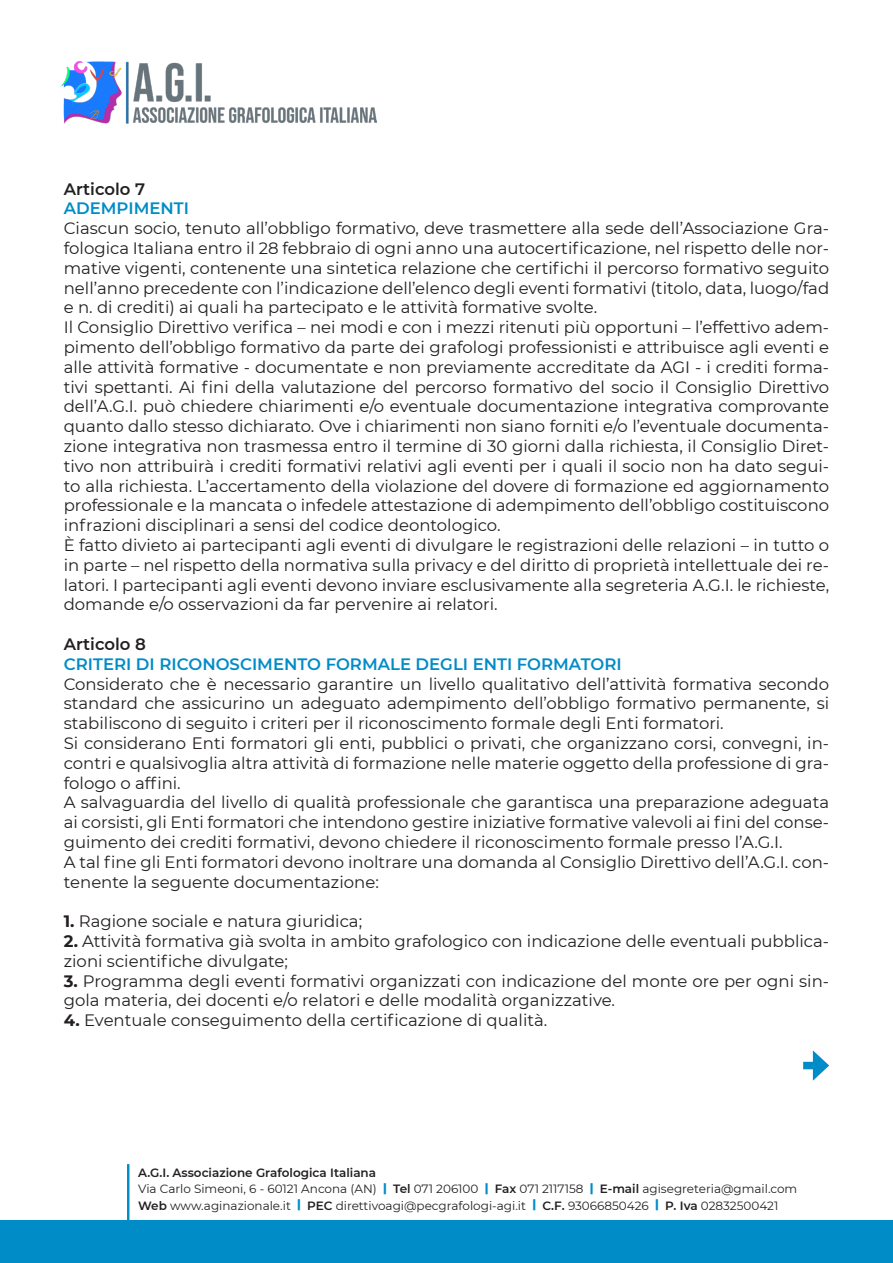
<style>
.page{position:relative;width:893px;height:1263px;background:#fff}
.page>*{position:absolute;margin:0;border:0;box-sizing:border-box;transform-origin:0 0}
.t1{font:16.5px/19.8px "Montserrat";color:#231f20;text-align:justify}
.t2{font:600 16.5px "Montserrat";color:#008cc7}
.t3{font:600 16.5px "Montserrat";color:#231f20}
.t4{font:12px "Montserrat";color:#231f20}
.t5{font:600 12px "Montserrat";color:#231f20}
.s1{font-weight:700}
.s2{font-weight:800;color:#008cc7}
.s3{font-weight:600}
</style>
<div class="page">
<div style="left:0;top:1220px;width:893px;height:43px;background:#008cc7"></div>
<hr style="left:127px;top:1164px;width:2px;height:62px;background:#008cc7">
<img style="left:61px;top:61px;width:315px;height:63px">
<div style="left:803px;top:1062px;width:16px;height:7px;background:#008cc7"></div>
<svg style="left:813px;top:1050px;width:16px;height:31px"></svg>
<p class="t3" style="left:64px;top:177px;width:83px">Articolo 7</p>
<p class="t2" style="left:64px;top:197px;width:127px">ADEMPIMENTI</p>
<p class="t1" style="left:64px;top:218px;width:767px">Ciascun socio, tenuto all’obbligo formativo, deve trasmettere alla sede dell’Associazione Gra&shy;fologica Italiana entro il 28 febbraio di ogni anno una autocertificazione, nel rispetto delle nor&shy;mative vigenti, contenente una sintetica relazione che certifichi il percorso formativo seguito nell’anno precedente con l’indicazione dell’elenco degli eventi formativi (titolo, data, luogo/fad e n. di crediti) ai quali ha partecipato e le attività formative svolte.</p>
<p class="t1" style="left:64px;top:317px;width:767px">Il Consiglio Direttivo verifica – nei modi e con i mezzi ritenuti più opportuni – l’effettivo adem&shy;pimento dell’obbligo formativo da parte dei grafologi professionisti e attribuisce agli eventi e alle attività formative - documentate e non previamente accreditate da AGI - i crediti forma&shy;tivi spettanti. Ai fini della valutazione del percorso formativo del socio il Consiglio Direttivo dell’A.G.I. può chiedere chiarimenti e/o eventuale documentazione integrativa comprovante quanto dallo stesso dichiarato. Ove i chiarimenti non siano forniti e/o l’eventuale documenta&shy;zione integrativa non trasmessa entro il termine di 30 giorni dalla richiesta, il Consiglio Diret&shy;tivo non attribuirà i crediti formativi relativi agli eventi per i quali il socio non ha dato segui&shy;to alla richiesta. L’accertamento della violazione del dovere di formazione ed aggiornamento professionale e la mancata o infedele attestazione di adempimento dell’obbligo costituiscono infrazioni disciplinari a sensi del codice deontologico.</p>
<p class="t1" style="left:64px;top:535px;width:767px">È fatto divieto ai partecipanti agli eventi di divulgare le registrazioni delle relazioni – in tutto o in parte – nel rispetto della normativa sulla privacy e del diritto di proprietà intellettuale dei re&shy;latori. I partecipanti agli eventi devono inviare esclusivamente alla segreteria A.G.I. le richieste, domande e/o osservazioni da far pervenire ai relatori.</p>
<p class="t3" style="left:64px;top:632px;width:84px">Articolo 8</p>
<p class="t2" style="left:64px;top:652px;width:559px">CRITERI DI RICONOSCIMENTO FORMALE DEGLI ENTI FORMATORI</p>
<p class="t1" style="left:64px;top:673px;width:767px">Considerato che è necessario garantire un livello qualitativo dell’attività formativa secondo standard che assicurino un adeguato adempimento dell’obbligo formativo permanente, si stabiliscono di seguito i criteri per il riconoscimento formale degli Enti formatori.</p>
<p class="t1" style="left:64px;top:733px;width:767px">Si considerano Enti formatori gli enti, pubblici o privati, che organizzano corsi, convegni, in&shy;contri e qualsivoglia altra attività di formazione nelle materie oggetto della professione di gra&shy;fologo o affini.</p>
<p class="t1" style="left:64px;top:792px;width:767px">A salvaguardia del livello di qualità professionale che garantisca una preparazione adeguata ai corsisti, gli Enti formatori che intendono gestire iniziative formative valevoli ai fini del conse&shy;guimento dei crediti formativi, devono chiedere il riconoscimento formale presso l’A.G.I.</p>
<p class="t1" style="left:64px;top:851px;width:767px">A tal fine gli Enti formatori devono inoltrare una domanda al Consiglio Direttivo dell’A.G.I. con&shy;tenente la seguente documentazione:</p>
<p class="t1" style="left:64px;top:911px;width:300px"><span class="s1">1.</span> Ragione sociale e natura giuridica;</p>
<p class="t1" style="left:64px;top:931px;width:767px"><span class="s1">2.</span> Attività formativa già svolta in ambito grafologico con indicazione delle eventuali pubblica&shy;zioni scientifiche divulgate;</p>
<p class="t1" style="left:64px;top:970px;width:767px"><span class="s1">3.</span> Programma degli eventi formativi organizzati con indicazione del monte ore per ogni sin&shy;gola materia, dei docenti e/o relatori e delle modalità organizzative.</p>
<p class="t1" style="left:64px;top:1010px;width:485px"><span class="s1">4.</span> Eventuale conseguimento della certificazione di qualità.</p>
<p class="t5" style="left:138px;top:1164px;width:239px">A.G.I. Associazione Grafologica Italiana</p>
<p class="t4" style="left:138px;top:1181px;width:661px">Via Carlo Simeoni, 6 - 60121 Ancona (AN) <span class="s2">|</span> <span class="s3">Tel</span> 071 206100 <span class="s2">|</span> <span class="s3">Fax</span> 071 2117158 <span class="s2">|</span> <span class="s3">E-mail</span> agisegreteria@gmail.com</p>
<p class="t4" style="left:138px;top:1197px;width:642px"><span class="s3">Web</span> www.aginazionale.it <span class="s2">|</span> <span class="s3">PEC</span> direttivoagi@pecgrafologi-agi.it <span class="s2">|</span> <span class="s3">C.F.</span> 93066850426 <span class="s2">|</span> <span class="s3">P. Iva</span> 02832500421</p>
</div>
